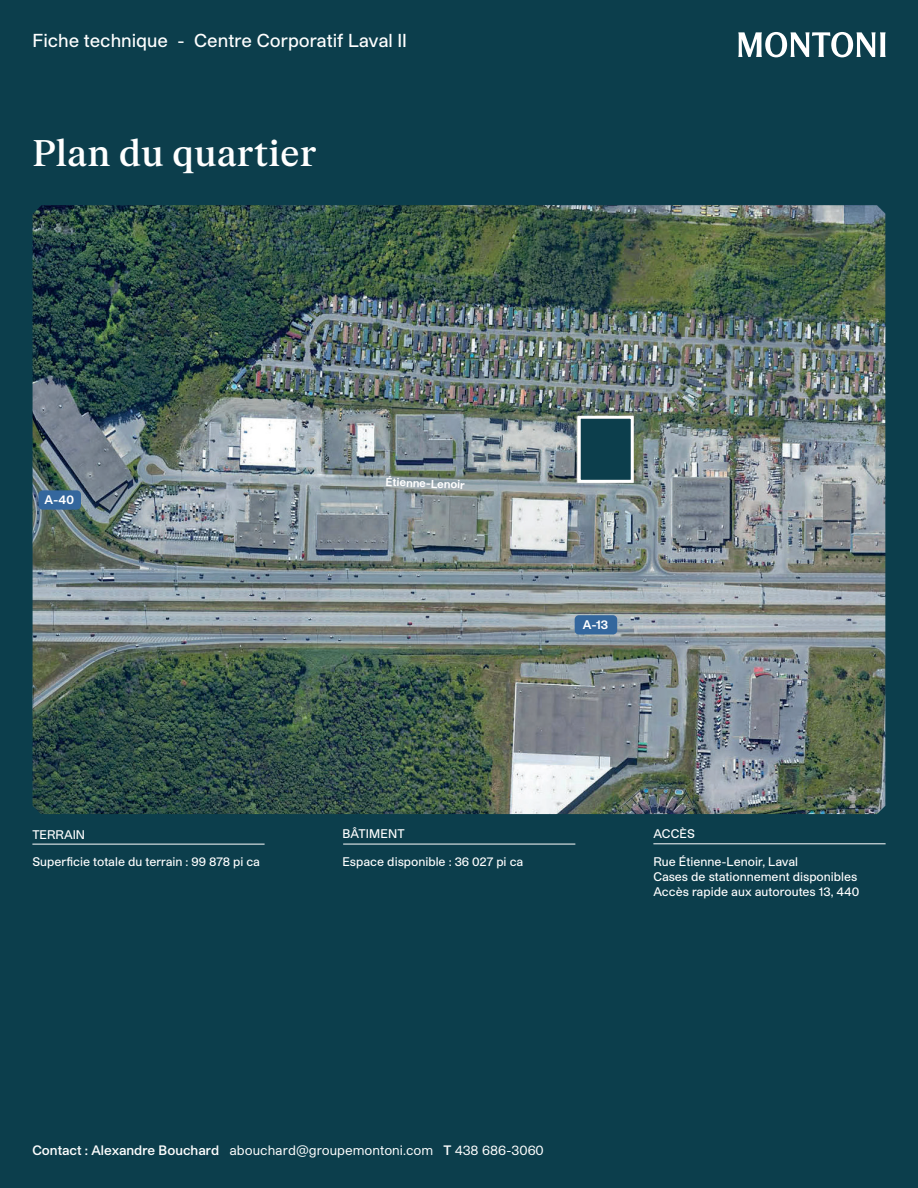
<style>
.page{position:relative;width:918px;height:1188px;background:#0c3e4c}
.page>*{position:absolute;margin:0;border:0;box-sizing:border-box;transform-origin:0 0}
.t1{font:500 36px "FK Roman Standard";color:#fff}
.t2{font:500 18px "Studio Pro";color:#fff}
.t3{font:13.2px "Studio Pro";color:#fff}
.t4{font:500 12px/15px "Studio Pro";color:#fff}
.t5{font:700 12px "Studio Pro";color:#fff}
.t6{font:700 11.1px "Studio Pro";color:#fff}
.s1{font-weight:600}
</style>
<div class="page">
<svg style="left:738px;top:32px;width:148px;height:25px"></svg>
<img style="left:33px;top:205px;width:852px;height:609px">
<hr style="left:32px;top:844px;width:233px;height:1px;background:#fff">
<hr style="left:343px;top:844px;width:232px;height:1px;background:#fff">
<hr style="left:653px;top:843px;width:233px;height:1px;background:#fff">
<div style="left:38px;top:490px;width:43px;height:20px;background:#34679d;border-radius:4px"></div>
<div style="left:575px;top:615px;width:42px;height:20px;background:#34679d;border-radius:4px"></div>
<div style="left:578px;top:416px;width:56px;height:67px;background:#0c3e4c;border:3px solid #fff"></div>
<h2 class="t2" style="left:32px;top:28px;width:376px">Fiche technique - Centre Corporatif Laval II</h2>
<h1 class="t1" style="left:32px;top:126px;width:286px">Plan du quartier</h1>
<p class="t5" style="left:45px;top:491px;width:31px">A-40</p>
<p class="t4" style="left:32px;top:826px;width:54px">TERRAIN</p>
<p class="t4" style="left:32px;top:854px;width:229px">Superficie totale du terrain : 99 878 pi ca</p>
<p class="t6" style="left:386px;top:474px;width:80px;rotate:2deg">Étienne-Lenoir</p>
<p class="t5" style="left:583px;top:616px;width:27px">A-13</p>
<p class="t4" style="left:343px;top:826px;width:64px">BÂTIMENT</p>
<p class="t4" style="left:342px;top:853px;width:182px">Espace disponible : 36 027 pi ca</p>
<p class="t4" style="left:653px;top:826px;width:43px">ACCÈS</p>
<p class="t4" style="left:653px;top:853px;width:207px">Rue Étienne-Lenoir, Laval<br>Cases de stationnement disponibles<br>Accès rapide aux autoroutes 13, 440</p>
<p class="t3" style="left:32px;top:1142px;width:513px"><span class="s1">Contact : Alexandre Bouchard</span> abouchard@groupemontoni.com <span class="s1">T</span> 438 686-3060</p>
</div>
